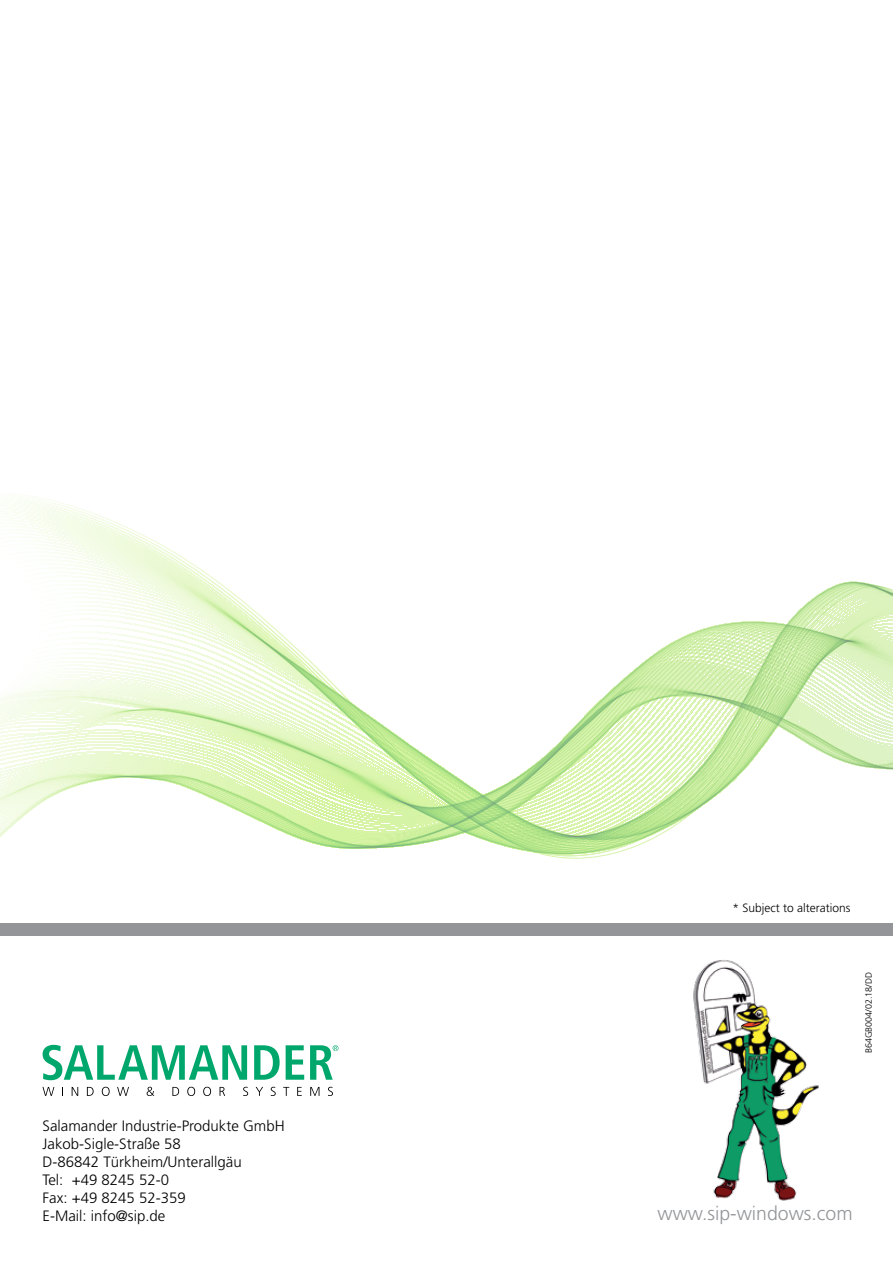
<style>
.page{position:relative;width:893px;height:1263px;background:#fff}
.page>*{position:absolute;margin:0;border:0;box-sizing:border-box;transform-origin:0 0}
.t1{font:300 19.5px "Frutiger LT";color:#939598}
.t2{font:300 15px/18px "Frutiger LT";color:#000}
.t3{font:300 12px "Frutiger LT";color:#000}
.t4{font:300 9px "Frutiger LT";color:#000}
</style>
<div class="page">
<svg style="left:43px;top:1045px;width:204px;height:35px"></svg>
<svg style="left:254px;top:1045px;width:26px;height:35px"></svg>
<svg style="left:286px;top:1045px;width:18px;height:35px"></svg>
<svg style="left:43px;top:1087px;width:11px;height:9px"></svg>
<svg style="left:72px;top:1087px;width:6px;height:9px"></svg>
<svg style="left:87px;top:1087px;width:7px;height:9px"></svg>
<svg style="left:102px;top:1087px;width:8px;height:9px"></svg>
<svg style="left:117px;top:1087px;width:12px;height:9px"></svg>
<svg style="left:147px;top:1087px;width:7px;height:9px"></svg>
<svg style="left:172px;top:1087px;width:7px;height:9px"></svg>
<svg style="left:187px;top:1087px;width:8px;height:9px"></svg>
<svg style="left:203px;top:1087px;width:8px;height:9px"></svg>
<svg style="left:220px;top:1087px;width:5px;height:9px"></svg>
<svg style="left:243px;top:1087px;width:5px;height:9px"></svg>
<svg style="left:256px;top:1087px;width:7px;height:9px"></svg>
<svg style="left:271px;top:1087px;width:5px;height:9px"></svg>
<svg style="left:283px;top:1087px;width:6px;height:9px"></svg>
<svg style="left:297px;top:1087px;width:5px;height:9px"></svg>
<svg style="left:310px;top:1087px;width:9px;height:9px"></svg>
<svg style="left:328px;top:1087px;width:5px;height:9px"></svg>
<svg style="left:310px;top:1045px;width:28px;height:35px"></svg>
<img style="left:693px;top:960px;width:126px;height:241px">
<div style="left:0;top:923px;width:893px;height:12px;background:#939598"></div>
<svg style="left:0;top:495px;width:893px;height:364px"></svg>
<p class="t2" style="left:43px;top:1116px;width:244px">Salamander Industrie-Produkte GmbH<br>Jakob-Sigle-Straße 58<br>D-86842 Türkheim/Unterallgäu<br>Tel: +49 8245 52-0<br>Fax: +49 8245 52-359<br>E-Mail: info@sip.de</p>
<p class="t3" style="left:732px;top:901px;width:120px">* Subject to alterations</p>
<p class="t4" style="left:863px;top:1053px;width:83px;rotate:-90deg">B64GB004/02.18/DD</p>
<h1 class="t1" style="left:658px;top:1202px;width:197px">www.sip-windows.com</h1>
</div>
